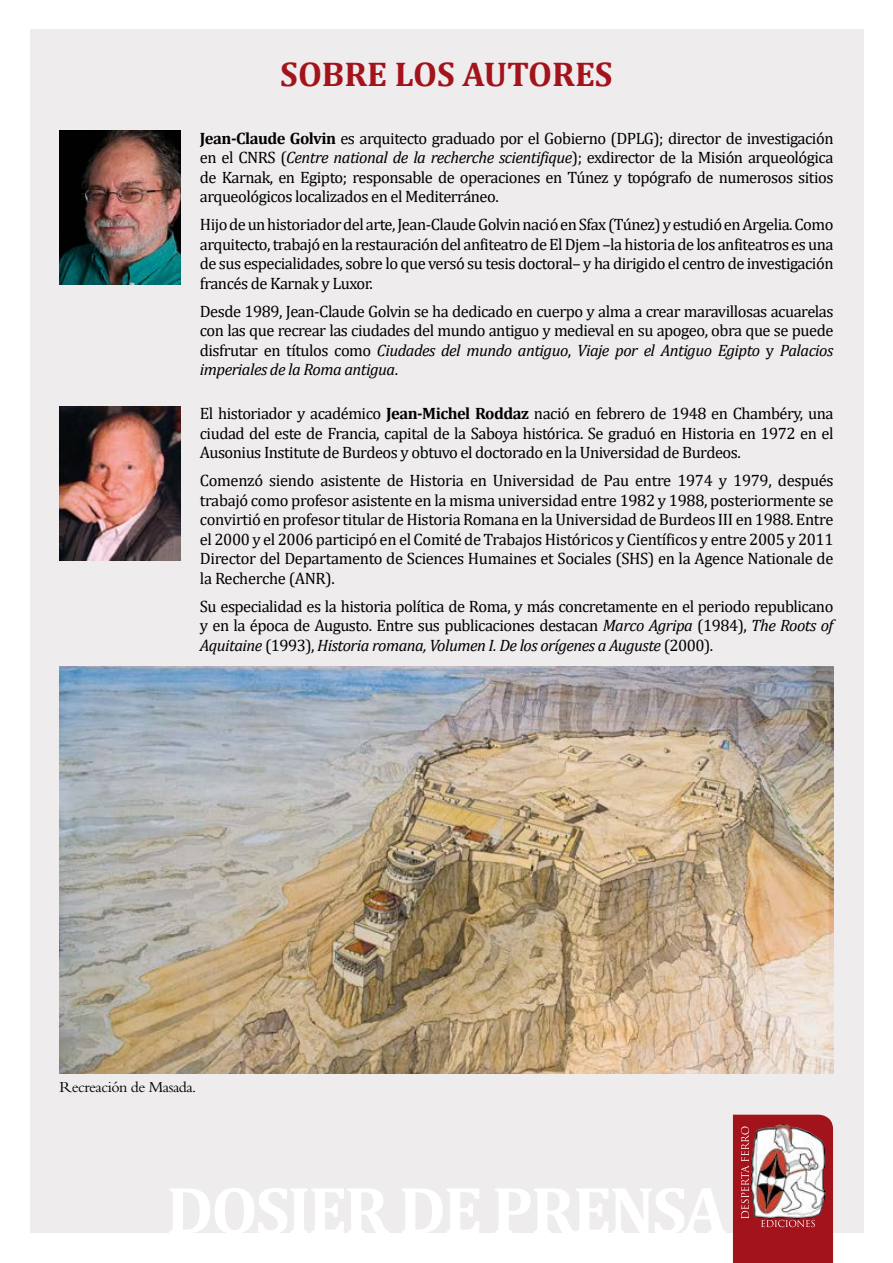
<style>
.page{position:relative;width:893px;height:1263px;background:#fff}
.page>*{position:absolute;margin:0;border:0;box-sizing:border-box;transform-origin:0 0}
.numero_capitulo{font:700 34.5px "Cambria";color:#a3131c}
.t1{font:16.5px/19.5px "Cambria";letter-spacing:-.03em;color:#000;text-align:justify}
.pies_de_foto{font:15.9px "Bembo Std";letter-spacing:-.03em;color:#000}
.s1{font-weight:700}
.s2{font-style:italic}
</style>
<div class="page">
<div style="left:30px;top:30px;width:833px;height:1203px;background:#eeecec"></div>
<img style="left:733px;top:1115px;width:100px;height:148px">
<img style="left:60px;top:131px;width:121px;height:154px">
<img style="left:60px;top:407px;width:121px;height:154px">
<img style="left:60px;top:667px;width:773px;height:407px">
<p class="numero_capitulo" style="left:280px;top:50px;width:334px">SOBRE LOS AUTORES</p>
<p class="t1" style="left:200px;top:128px;width:635px"><span class="s1">Jean-Claude Golvin</span> es arquitecto graduado por el Gobierno (DPLG); director de investigación en el CNRS (<span class="s2">Centre national de la recherche scientifique</span>); exdirector de la Misión arqueológica de Karnak, en Egipto; responsable de operaciones en Túnez y topógrafo de numerosos sitios arqueológicos localizados en el Mediterráneo.</p>
<p class="t1" style="left:200px;top:215px;width:635px">Hijo de un historiador del arte, Jean-Claude Golvin nació en Sfax (Túnez) y estudió en Argelia. Como arquitecto, trabajó en la restauración del anfiteatro de El Djem –la historia de los anfiteatros es una de sus especialidades, sobre lo que versó su tesis doctoral– y ha dirigido el centro de investigación francés de Karnak y Luxor.</p>
<p class="t1" style="left:200px;top:301px;width:635px">Desde 1989, Jean-Claude Golvin se ha dedicado en cuerpo y alma a crear maravillosas acuarelas con las que recrear las ciudades del mundo antiguo y medieval en su apogeo, obra que se puede disfrutar en títulos como <span class="s2">Ciudades del mundo antiguo</span>, <span class="s2">Viaje por el Antiguo Egipto</span> y <span class="s2">Palacios imperiales de la Roma antigua</span>.</p>
<p class="t1" style="left:200px;top:404px;width:635px">El historiador y académico <span class="s1">Jean-Michel Roddaz</span> nació en febrero de 1948 en Chambéry, una ciudad del este de Francia, capital de la Saboya histórica. Se graduó en Historia en 1972 en el Ausonius Institute de Burdeos y obtuvo el doctorado en la Universidad de Burdeos.</p>
<p class="t1" style="left:200px;top:471px;width:635px">Comenzó siendo asistente de Historia en Universidad de Pau entre 1974 y 1979, después trabajó como profesor asistente en la misma universidad entre 1982 y 1988, posteriormente se convirtió en profesor titular de Historia Romana en la Universidad de Burdeos III en 1988. Entre el 2000 y el 2006 participó en el Comité de Trabajos Históricos y Científicos y entre 2005 y 2011<br>Director del Departamento de Sciences Humaines et Sociales (SHS) en la Agence Nationale de la Recherche (ANR).</p>
<p class="t1" style="left:200px;top:596px;width:635px">Su especialidad es la historia política de Roma, y más concretamente en el periodo republicano y en la época de Augusto. Entre sus publicaciones destacan <span class="s2">Marco Agripa</span> (1984), <span class="s2">The Roots of Aquitaine</span> (1993), <span class="s2">Historia romana, Volumen I. De los orígenes a Auguste</span> (2000).</p>
<p class="pies_de_foto" style="left:60px;top:1078px;width:138px">Recreación de Masada.</p>
</div>
